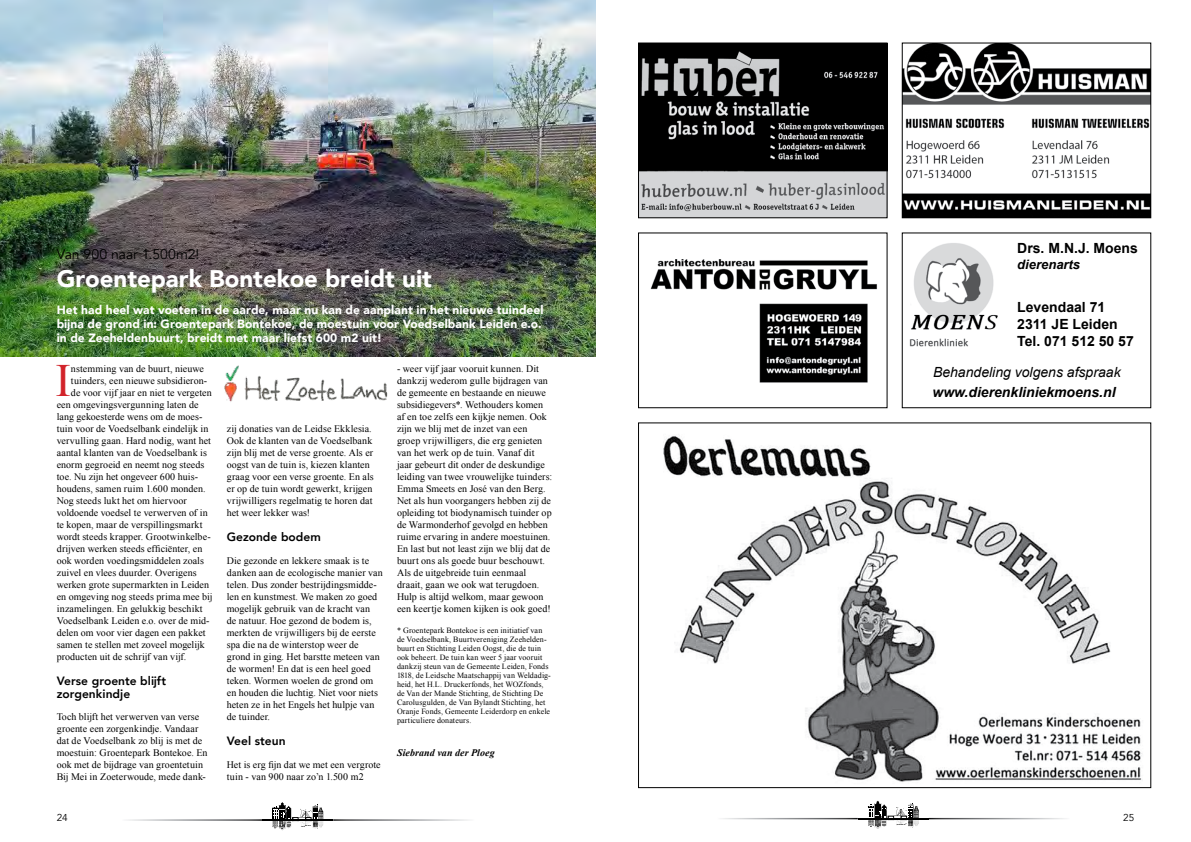
<style>
.page{position:relative;width:1191px;height:842px;background:#fff}
.page>*{position:absolute;margin:0;border:0;box-sizing:border-box;transform-origin:0 0}
.t1{font:46.2px "Times New Roman";color:#d2232a}
.t2{font:900 24px "Avenir";color:#fff}
.t3{font:700 14px/16.8px "Arial";color:#000}
.t4{font:italic 14px "Arial";color:#000}
.t5{font:italic 700 14px "Arial";color:#000}
.t6{font:14px "Avenir";letter-spacing:-.005em;color:#000}
.t7{font:italic 700 13px "Arial";color:#000}
.t8{font:900 12px/14px "Avenir";letter-spacing:.005em;color:#fff}
.t9{font:800 12px/13px "Avenir";letter-spacing:.005em;color:#000}
.t10{font:10px/12px "Times New Roman";letter-spacing:.005em;color:#000}
.t11{font:italic 700 10px "Times New Roman";letter-spacing:.005em;color:#000}
.t12{font:10px "Avenir";color:#000}
.t13{font:8px/9px "Times New Roman";letter-spacing:.01em;color:#000}
</style>
<div class="page">
<svg style="left:867px;top:801px;width:51px;height:28px"></svg>
<svg style="left:722px;top:818px;width:135px;height:1px"></svg>
<hr style="left:857px;top:818px;width:71px;height:1px;background:#000">
<svg style="left:928px;top:818px;width:138px;height:1px"></svg>
<svg style="left:272px;top:802px;width:51px;height:28px"></svg>
<svg style="left:128px;top:819px;width:134px;height:2px"></svg>
<hr style="left:262px;top:819px;width:71px;height:2px;background:#000">
<svg style="left:333px;top:819px;width:135px;height:2px"></svg>
<img style="left:0;top:0;width:595px;height:357px">
<img style="left:224px;top:365px;width:164px;height:37px">
<img style="left:640px;top:45px;width:245px;height:171px">
<div style="left:638px;top:43px;width:249px;height:175px;border:1px solid #000"></div>
<img style="left:903px;top:45px;width:246px;height:171px">
<div style="left:901px;top:43px;width:250px;height:175px;border:1px solid #000"></div>
<img style="left:650px;top:259px;width:227px;height:124px">
<img style="left:909px;top:243px;width:89px;height:104px">
<img style="left:663px;top:435px;width:479px;height:347px">
<h3 class="t6" style="left:57px;top:246px;width:144px">Van 900 naar 1.500m2!</h3>
<h2 class="t2" style="left:57px;top:258px;width:377px">Groentepark Bontekoe breidt uit</h2>
<p class="t8" style="left:57px;top:303px;width:488px">Het had heel wat voeten in de aarde, maar nu kan de aanplant in het nieuwe tuindeel bijna de grond in: Groentepark Bontekoe, de moestuin voor Voedselbank Leiden e.o. in de Zeeheldenbuurt, breidt met maar liefst 600 m2 uit!</p>
<h1 class="t1" style="left:56px;top:349px;width:17px">I</h1>
<p class="t10" style="left:71px;top:363px;width:134px">nstemming van de buurt, nieuwe</p>
<p class="t10" style="left:397px;top:363px;width:157px">- weer vijf jaar vooruit kunnen. Dit dankzij wederom gulle bijdragen van de gemeente en bestaande en nieuwe subsidiegevers*. Wethouders komen af en toe zelfs een kijkje nemen. Ook zijn we blij met de inzet van een groep vrijwilligers, die erg genieten van het werk op de tuin. Vanaf dit jaar gebeurt dit onder de deskundige leiding van twee vrouwelijke tuinders:<br>Emma Smeets en José van den Berg.<br>Net als hun voorgangers hebben zij de opleiding tot biodynamisch tuinder op de Warmonderhof gevolgd en hebben ruime ervaring in andere moestuinen.<br>En last but not least zijn we blij dat de buurt ons als goede buur beschouwt.<br>Als de uitgebreide tuin eenmaal draait, gaan we ook wat terugdoen.<br>Hulp is altijd welkom, maar gewoon een keertje komen kijken is ook goed!</p>
<p class="t13" style="left:397px;top:626px;width:155px">* Groentepark Bontekoe is een initiatief van de Voedselbank, Buurtvereniging Zeehelden&shy;buurt en Stichting Leiden Oogst, die de tuin ook beheert. De tuin kan weer 5 jaar vooruit dankzij steun van de Gemeente Leiden, Fonds 1818, de Leidsche Maatschappij van Weldadig&shy;heid, het H.L. Druckerfonds, het WOZfonds, de Van der Mande Stichting, de Stichting De Carolusgulden, de Van Bylandt Stichting, het Oranje Fonds, Gemeente Leiderdorp en enkele particuliere donateurs.</p>
<p class="t11" style="left:397px;top:746px;width:99px">Siebrand van der Ploeg</p>
<p class="t10" style="left:71px;top:375px;width:138px">tuinders, een nieuwe subsidieron-</p>
<p class="t10" style="left:71px;top:387px;width:142px">de voor vijf jaar en niet te vergeten</p>
<p class="t10" style="left:57px;top:399px;width:143px">een omgevingsvergunning laten de</p>
<p class="t10" style="left:57px;top:411px;width:147px">lang gekoesterde wens om de moes-</p>
<p class="t10" style="left:57px;top:423px;width:153px">tuin voor de Voedselbank eindelijk in</p>
<p class="t10" style="left:57px;top:435px;width:156px">vervulling gaan. Hard nodig, want het</p>
<p class="t10" style="left:57px;top:447px;width:152px">aantal klanten van de Voedselbank is</p>
<p class="t10" style="left:57px;top:459px;width:149px">enorm gegroeid en neemt nog steeds</p>
<p class="t10" style="left:57px;top:471px;width:143px">toe. Nu zijn het ongeveer 600 huis-</p>
<p class="t10" style="left:57px;top:483px;width:150px">houdens, samen ruim 1.600 monden.</p>
<p class="t10" style="left:57px;top:495px;width:131px">Nog steeds lukt het om hiervoor</p>
<p class="t10" style="left:57px;top:507px;width:152px">voldoende voedsel te verwerven of in</p>
<p class="t10" style="left:57px;top:519px;width:147px">te kopen, maar de verspillingsmarkt</p>
<p class="t10" style="left:57px;top:531px;width:155px">wordt steeds krapper. Grootwinkelbe-</p>
<p class="t10" style="left:57px;top:543px;width:147px">drijven werken steeds efficiënter, en</p>
<p class="t10" style="left:57px;top:555px;width:149px">ook worden voedingsmiddelen zoals</p>
<p class="t10" style="left:57px;top:567px;width:142px">zuivel en vlees duurder. Overigens</p>
<p class="t10" style="left:57px;top:579px;width:154px">werken grote supermarkten in Leiden</p>
<p class="t10" style="left:57px;top:591px;width:157px">en omgeving nog steeds prima mee bij</p>
<p class="t10" style="left:57px;top:603px;width:147px">inzamelingen. En gelukkig beschikt</p>
<p class="t10" style="left:57px;top:615px;width:154px">Voedselbank Leiden e.o. over de mid-</p>
<p class="t10" style="left:57px;top:627px;width:150px">delen om voor vier dagen een pakket</p>
<p class="t10" style="left:57px;top:639px;width:150px">samen te stellen met zoveel mogelijk</p>
<p class="t10" style="left:57px;top:651px;width:131px">producten uit de schrijf van vijf.</p>
<p class="t9" style="left:57px;top:674px;width:111px">Verse groente blijft zorgenkindje</p>
<p class="t10" style="left:57px;top:711px;width:152px">Toch blijft het verwerven van verse groente een zorgenkindje. Vandaar dat de Voedselbank zo blij is met de moestuin: Groentepark Bontekoe. En ook met de bijdrage van groentetuin Bij Mei in Zoeterwoude, mede dank-</p>
<p class="t10" style="left:227px;top:423px;width:148px">zij donaties van de Leidse Ekklesia.<br>Ook de klanten van de Voedselbank zijn blij met de verse groente. Als er oogst van de tuin is, kiezen klanten graag voor een verse groente. En als er op de tuin wordt gewerkt, krijgen vrijwilligers regelmatig te horen dat het weer lekker was!</p>
<p class="t9" style="left:227px;top:530px;width:96px">Gezonde bodem</p>
<p class="t10" style="left:227px;top:555px;width:157px">Die gezonde en lekkere smaak is te danken aan de ecologische manier van telen. Dus zonder bestrijdingsmidde&shy;len en kunstmest. We maken zo goed mogelijk gebruik van de kracht van<br>de natuur. Hoe gezond de bodem is, merkten de vrijwilligers bij de eerste spa die na de winterstop weer de grond in ging. Het barstte meteen van de wormen! En dat is een heel goed teken. Wormen woelen de grond om en houden die luchtig. Niet voor niets heten ze in het Engels het hulpje van de tuinder.</p>
<p class="t9" style="left:227px;top:734px;width:60px">Veel steun</p>
<p class="t10" style="left:227px;top:759px;width:155px">Het is erg fijn dat we met een vergrote tuin - van 900 naar zo’n 1.500 m2</p>
<h3 class="t3" style="left:1017px;top:240px;width:122px">Drs. M.N.J. Moens</h3>
<h3 class="t7" style="left:1017px;top:256px;width:64px">dierenarts</h3>
<h3 class="t3" style="left:1017px;top:299px;width:118px">Levendaal 71<br>2311 JE Leiden<br>Tel. 071 512 50 57</h3>
<h3 class="t4" style="left:933px;top:363px;width:189px">Behandeling volgens afspraak</h3>
<h3 class="t5" style="left:932px;top:383px;width:185px">www.dierenkliniekmoens.nl</h3>
<p class="t12" style="left:57px;top:811px;width:13px">24</p>
<p class="t12" style="left:1123px;top:811px;width:13px">25</p>
</div>
